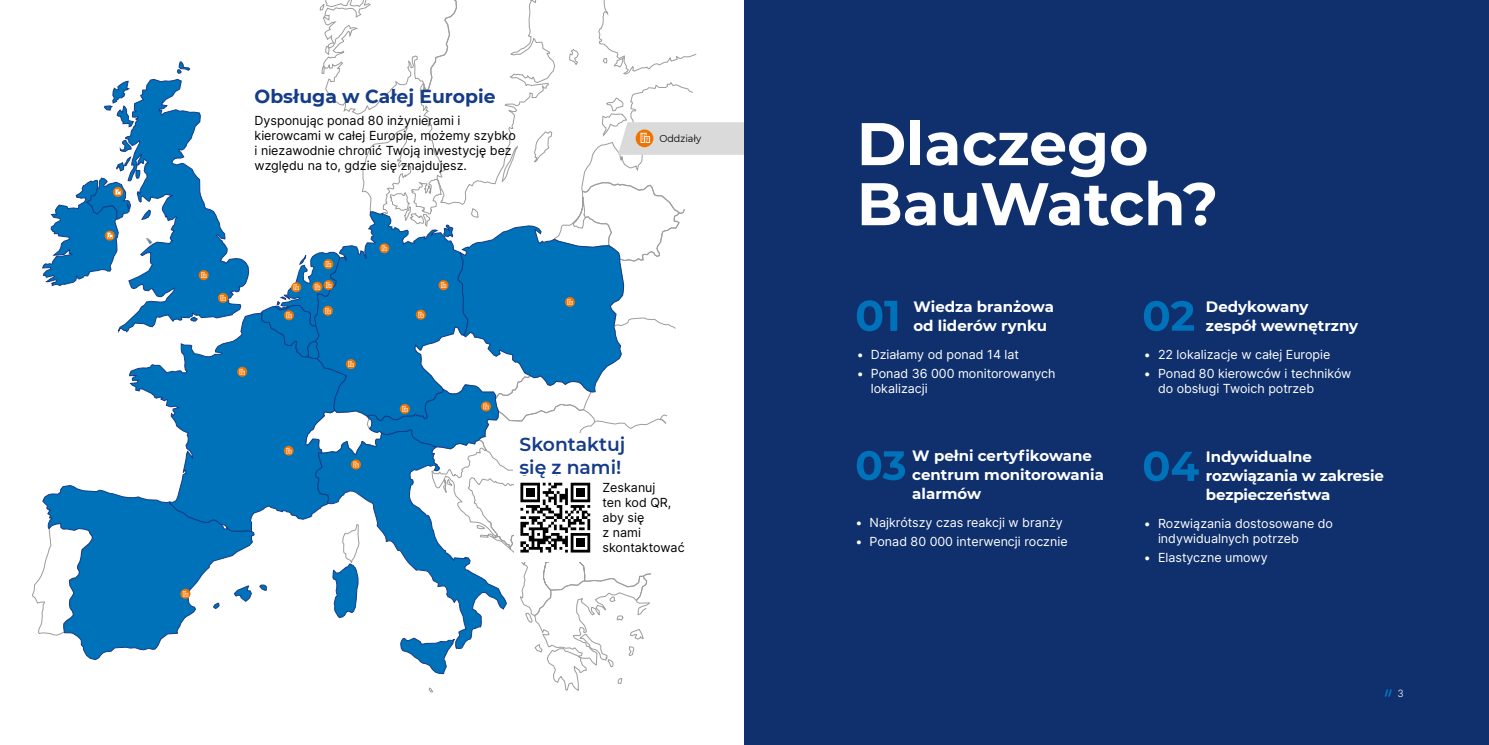
<style>
.page{position:relative;width:1489px;height:745px;background:#fff}
.page>*{position:absolute;margin:0;border:0;box-sizing:border-box;transform-origin:0 0}
.t1{font:700 60px/60px "Montserrat";color:#fff}
.t2{font:700 18.75px "Montserrat";color:#153c88}
.t3{font:600 18.75px/22.5px "Montserrat";color:#153c88}
.t4{font:700 15px/18.8px "Montserrat";letter-spacing:-.005em;color:#fff}
.t5{font:12.5px/15px "Inter";color:#fff}
.t6{font:12.5px/15px "Inter";color:#000}
.t7{font:10px "Montserrat";color:#000;scale:.96 1}
.t8{font:300 10px "Inter";color:#fff}
</style>
<div class="page">
<div style="left:744px;top:0;width:744px;height:744px;background:#0f306d"></div>
<svg style="left:1144px;top:300px;width:49px;height:31px"></svg>
<svg style="left:856px;top:300px;width:41px;height:31px"></svg>
<svg style="left:856px;top:450px;width:49px;height:30px"></svg>
<svg style="left:1144px;top:451px;width:54px;height:30px"></svg>
<svg style="left:32px;top:0;width:712px;height:691px"></svg>
<div style="left:512px;top:432px;width:114px;height:42px;background:#fff"></div>
<svg style="left:1384px;top:689px;width:7px;height:7px"></svg>
<h2 class="t2" style="left:254px;top:82px;width:242px">Obsługa w Całej Europie</h2>
<p class="t6" style="left:254px;top:112px;width:263px">Dysponując ponad 80 inżynierami i kierowcami w całej Europie, możemy szybko i niezawodnie chronić Twoją inwestycję bez względu na to, gdzie się znajdujesz.</p>
<p class="t7" style="left:659px;top:132px;width:45px">Oddziały</p>
<h2 class="t3" style="left:519px;top:432px;width:107px">Skontaktuj się z nami!</h2>
<p class="t6" style="left:602px;top:479px;width:84px">Zeskanuj<br>ten kod QR, aby się<br>z nami skontaktować</p>
<h1 class="t1" style="left:856px;top:111px;width:363px">Dlaczego<br>BauWatch?</h1>
<p class="t4" style="left:913px;top:296px;width:142px">Wiedza branżowa od liderów rynku</p>
<p class="t5" style="left:856px;top:347px;width:164px">• Działamy od ponad 14 lat</p>
<p class="t5" style="left:870px;top:365px;width:186px;text-indent:-14px">• Ponad 36 000 monitorowanych lokalizacji</p>
<p class="t4" style="left:912px;top:445px;width:193px">W pełni certyfikowane centrum monitorowania alarmów</p>
<p class="t5" style="left:855px;top:514px;width:209px">• Najkrótszy czas reakcji w branży</p>
<p class="t5" style="left:855px;top:533px;width:213px">• Ponad 80 000 interwencji rocznie</p>
<p class="t4" style="left:1205px;top:296px;width:154px">Dedykowany zespół wewnętrzny</p>
<p class="t5" style="left:1143px;top:347px;width:188px">• 22 lokalizacje w całej Europie</p>
<p class="t5" style="left:1157px;top:365px;width:195px;text-indent:-14px">• Ponad 80 kierowców i techników do obsługi Twoich potrzeb</p>
<p class="t4" style="left:1205px;top:446px;width:179px">Indywidualne rozwiązania w zakresie bezpieczeństwa</p>
<p class="t5" style="left:1157px;top:515px;width:176px;text-indent:-14px">• Rozwiązania dostosowane do indywidualnych potrzeb</p>
<p class="t5" style="left:1143px;top:549px;width:125px">• Elastyczne umowy</p>
<p class="t8" style="left:1397px;top:685px;width:8px">3</p>
</div>
